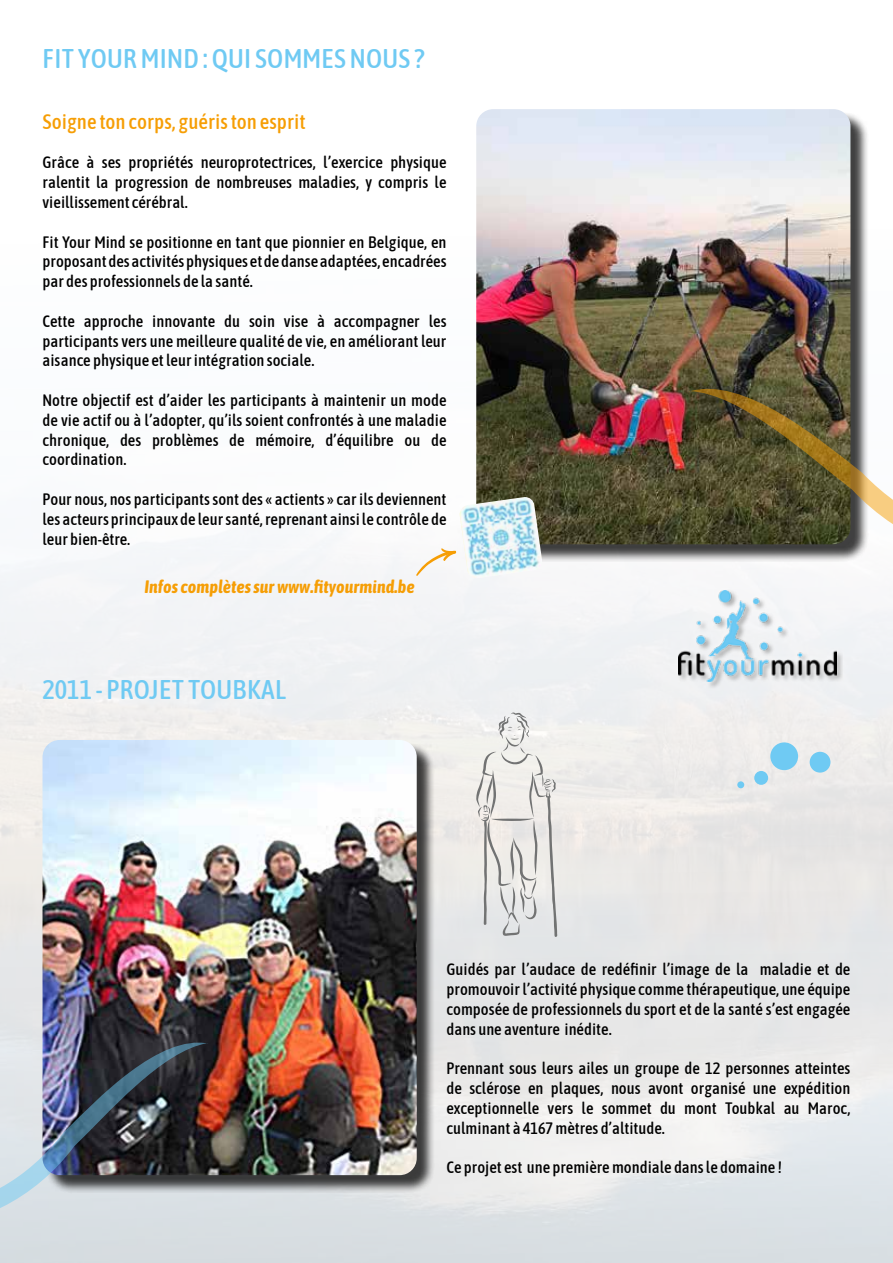
<style>
.page{position:relative;width:893px;height:1263px;background:#fff}
.page>*{position:absolute;margin:0;border:0;box-sizing:border-box;transform-origin:0 0}
.t1{font:500 27px "Asap Condensed";letter-spacing:.01em;color:#6fcaf3}
.t2{font:500 21px "Asap Condensed";color:#f69e05}
.t3{font:italic 700 18px "Asap Condensed";color:#f69e05}
.t4{font:500 16.5px/19.8px "Asap Condensed";color:#000;text-align:justify}
</style>
<div class="page">
<div style="left:478px;top:111px;width:391px;height:452px;background:#000;opacity:.75"></div>
<img style="left:476px;top:109px;width:374px;height:435px">
<div style="left:45px;top:742px;width:390px;height:452px;background:#000;opacity:.75"></div>
<img style="left:43px;top:740px;width:374px;height:435px">
<img style="left:459px;top:497px;width:84px;height:82px">
<svg style="left:416px;top:548px;width:41px;height:28px"></svg>
<img style="left:689px;top:307px;width:204px;height:336px">
<img style="left:0;top:1034px;width:208px;height:229px">
<div style="left:770px;top:742px;width:28px;height:28px;background:#6fcaf3;border-radius:50%"></div>
<div style="left:810px;top:752px;width:20px;height:21px;background:#6fcaf3;border-radius:50%"></div>
<div style="left:737px;top:781px;width:7px;height:7px;background:#6fcaf3;border-radius:50%"></div>
<div style="left:754px;top:771px;width:14px;height:14px;background:#6fcaf3;border-radius:50%"></div>
<div style="left:671px;top:583px;width:173px;height:106px;background:#fff;opacity:.75"></div>
<img style="left:679px;top:591px;width:157px;height:91px">
<svg style="left:476px;top:712px;width:81px;height:225px"></svg>
<h1 class="t1" style="left:43px;top:40px;width:383px">FIT YOUR MIND : QUI SOMMES NOUS ?</h1>
<p class="t2" style="left:43px;top:107px;width:265px">Soigne ton corps, guéris ton esprit</p>
<p class="t4" style="left:43px;top:152px;width:405px">Grâce à ses propriétés neuroprotectrices, l’exercice physique ralentit la progression de nombreuses maladies, y compris le vieillissement cérébral.</p>
<p class="t4" style="left:43px;top:231px;width:405px">Fit Your Mind se positionne en tant que pionnier en Belgique, en proposant des activités physiques et de danse adaptées, encadrées par des professionnels de la santé.</p>
<p class="t4" style="left:43px;top:310px;width:405px">Cette approche innovante du soin vise à accompagner les participants vers une meilleure qualité de vie, en améliorant leur aisance physique et leur intégration sociale.</p>
<p class="t4" style="left:43px;top:390px;width:405px">Notre objectif est d’aider les participants à maintenir un mode de vie actif ou à l’adopter, qu’ils soient confrontés à une maladie chronique, des problèmes de mémoire, d’équilibre ou de coordination.</p>
<p class="t4" style="left:43px;top:489px;width:405px">Pour nous, nos participants sont des « actients » car ils deviennent les acteurs principaux de leur santé, reprenant ainsi le contrôle de leur bien-être.</p>
<p class="t3" style="left:145px;top:575px;width:272px">Infos complètes sur www.fityourmind.be</p>
<h1 class="t1" style="left:43px;top:672px;width:245px">2011 - PROJET TOUBKAL</h1>
<p class="t4" style="left:446px;top:959px;width:405px">Guidés par l’audace de redéfinir l’image de la maladie et de promouvoir l’activité physique comme thérapeutique, une équipe composée de professionnels du sport et de la santé s’est engagée dans une aventure inédite.</p>
<p class="t4" style="left:446px;top:1058px;width:405px">Prennant sous leurs ailes un groupe de 12 personnes atteintes de sclérose en plaques, nous avont organisé une expédition exceptionnelle vers le sommet du mont Toubkal au Maroc, culminant à 4167 mètres d’altitude.</p>
<p class="t4" style="left:446px;top:1157px;width:337px">Ce projet est une première mondiale dans le domaine !</p>
</div>
